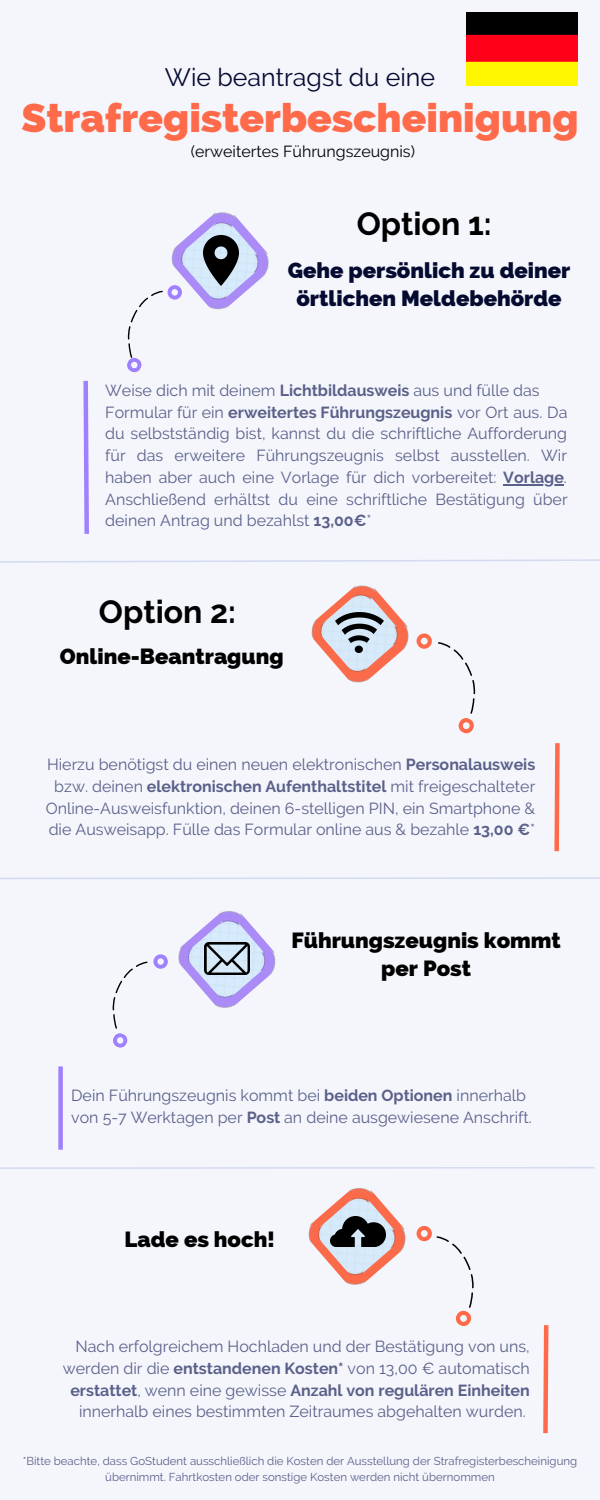
<style>
.page{position:relative;width:600px;height:1500px;background:#f4f6fc}
.page>*{position:absolute;margin:0;border:0;box-sizing:border-box;transform-origin:0 0}
.t1{font:800 40.5px "Raleway";color:#ff6b4a}
.t2{font:700 32px "Raleway";color:#000}
.t3{font:25px "Raleway";color:#050a30}
.t4{font:800 22px/28.5px "Raleway";color:#000;text-align:center}
.t5{font:800 22px "Raleway";color:#050a30}
.t6{font:16px/21.8px "Raleway";color:#5b6089;text-align:center}
.t7{font:16px "Raleway";color:#000}
.t8{font:11.4px/15.5px "Raleway";color:#5b6089;text-align:center}
.s1{font-weight:700}
</style>
<div class="page">
<svg style="left:0;top:877px;width:600px;height:2px"></svg>
<svg style="left:0;top:559px;width:600px;height:4px"></svg>
<svg style="left:0;top:1167px;width:595px;height:2px"></svg>
<img style="left:171px;top:212px;width:98px;height:98px">
<img style="left:311px;top:585px;width:106px;height:98px">
<img style="left:308px;top:1187px;width:98px;height:98px">
<img style="left:176px;top:216px;width:89px;height:89px">
<img style="left:316px;top:588px;width:89px;height:89px">
<img style="left:313px;top:1191px;width:89px;height:89px">
<svg style="left:153px;top:954px;width:15px;height:15px"></svg>
<svg style="left:417px;top:633px;width:15px;height:16px"></svg>
<svg style="left:127px;top:285px;width:55px;height:88px"></svg>
<svg style="left:112px;top:962px;width:35px;height:86px"></svg>
<svg style="left:438px;top:642px;width:37px;height:92px"></svg>
<svg style="left:417px;top:1226px;width:57px;height:100px"></svg>
<svg style="left:83px;top:380px;width:6px;height:154px"></svg>
<div style="left:58px;top:1066px;width:5px;height:84px;background:#9f80ff"></div>
<svg style="left:554px;top:743px;width:6px;height:109px"></svg>
<img style="left:204px;top:236px;width:34px;height:49px">
<img style="left:178px;top:911px;width:98px;height:97px">
<img style="left:183px;top:914px;width:89px;height:89px">
<img style="left:205px;top:942px;width:45px;height:33px">
<img style="left:331px;top:1216px;width:54px;height:30px">
<img style="left:336px;top:613px;width:48px;height:40px">
<img style="left:466px;top:13px;width:111px;height:73px">
<hr style="left:503px;top:484px;width:61px;height:2px;background:#5b6089">
<svg style="left:543px;top:1325px;width:6px;height:109px"></svg>
<p class="t3" style="left:165px;top:63px;width:272px">Wie beantragst du eine</p>
<p class="t1" style="left:21px;top:94px;width:559px">Strafregisterbescheinigung</p>
<p class="t7" style="left:191px;top:142px;width:226px">(erweitertes Führungszeugnis)</p>
<p class="t2" style="left:357px;top:205px;width:137px">Option 1:</p>
<p class="t5" style="left:288px;top:257px;width:284px">Gehe persönlich zu deiner</p>
<p class="t5" style="left:296px;top:286px;width:267px">örtlichen Meldebehörde</p>
<p class="t6" style="left:105px;top:379px;width:436px">Weise dich mit deinem <span class="s1">Lichtbildausweis</span> aus und fülle das</p>
<p class="t6" style="left:105px;top:401px;width:464px;text-align:justify">Formular für ein <span class="s1">erweitertes Führungszeugnis</span> vor Ort aus. Da du selbstständig bist, kannst du die schriftliche Aufforderung für das erweitere Führungszeugnis selbst ausstellen. Wir haben aber auch eine Vorlage für dich vorbereitet: <span class="s1">Vorlage</span>.<br>Anschließend erhältst du eine schriftliche Bestätigung über deinen Antrag und bezahlst <span class="s1">13,00€</span>*</p>
<p class="t2" style="left:99px;top:593px;width:139px">Option 2:</p>
<p class="t4" style="left:60px;top:642px;width:225px">Online-Beantragung</p>
<p class="t6" style="left:46px;top:754px;width:491px">Hierzu benötigst du einen neuen elektronischen <span class="s1">Personalausweis </span>bzw. deinen <span class="s1">elektronischen Aufenthaltstitel</span> mit freigeschalteter Online-Ausweisfunktion, deinen 6-stelligen PIN, ein Smartphone &amp; die Ausweisapp. Fülle das Formular online aus &amp; bezahle <span class="s1">13,00 €</span>*</p>
<p class="t4" style="left:292px;top:926px;width:271px">Führungszeugnis kommt per Post</p>
<p class="t6" style="left:71px;top:1085px;width:462px;text-align:left">Dein Führungszeugnis kommt bei <span class="s1">beiden Optionen</span> innerhalb von 5-7 Werktagen per <span class="s1">Post</span> an deine ausgewiesene Anschrift.</p>
<p class="t4" style="left:125px;top:1225px;width:152px">Lade es hoch!</p>
<p class="t6" style="left:63px;top:1336px;width:469px;text-align:right">Nach erfolgreichem Hochladen und der Bestätigung von uns, werden dir die <span class="s1">entstandenen Kosten*</span> von 13,00 € automatisch <span class="s1">erstattet</span>, wenn eine gewisse <span class="s1">Anzahl von regulären Einheiten </span>innerhalb eines bestimmten Zeitraumes abgehalten wurden.</p>
<p class="t8" style="left:23px;top:1454px;width:556px">*Bitte beachte, dass GoStudent ausschließlich die Kosten der Ausstellung der Strafregisterbescheinigung übernimmt. Fahrtkosten oder sonstige Kosten werden nicht übernommen</p>
</div>
